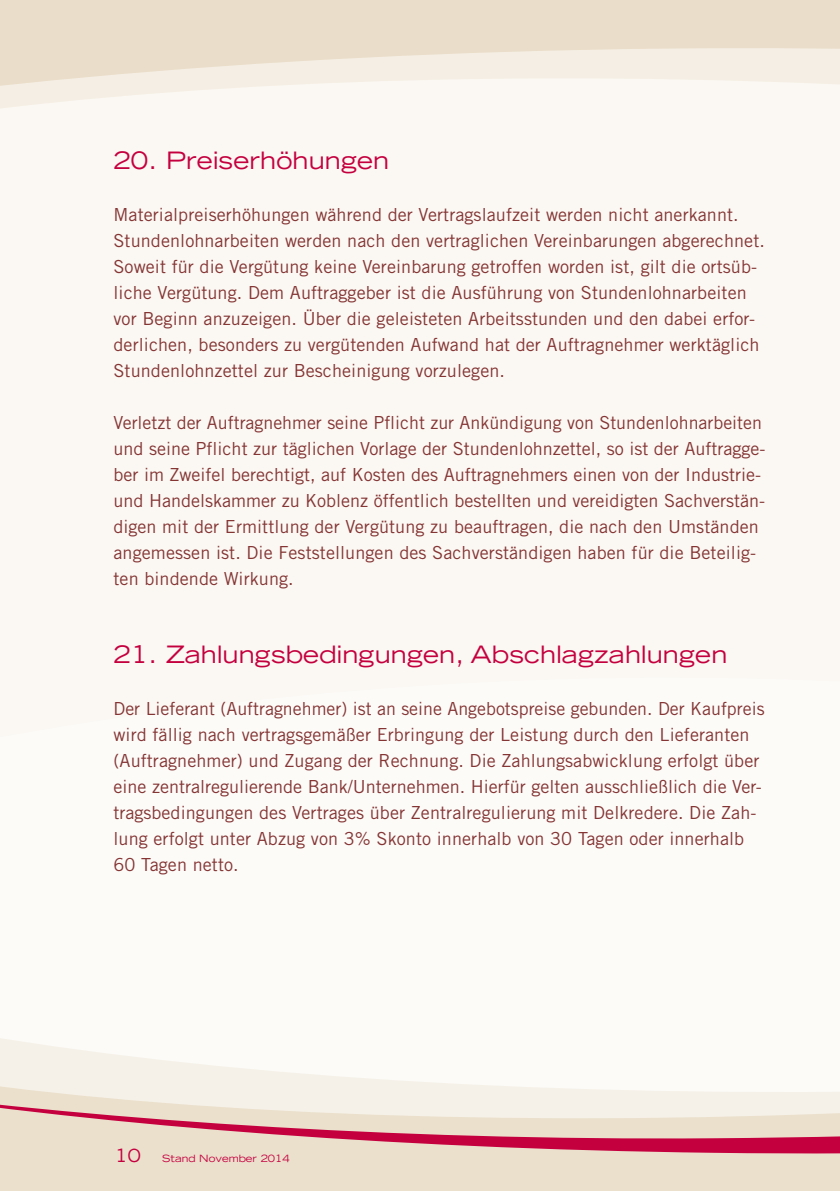
<style>
.page{position:relative;width:840px;height:1191px;background:#fff}
.page>*{position:absolute;margin:0;border:0;box-sizing:border-box;transform-origin:0 0}
.t1{font:expanded 24px "Trade Gothic LH";letter-spacing:.005em;color:#c5003f}
.t2{font:18px/26px "Trade Gothic";letter-spacing:.005em;color:#843534}
.t3{font:expanded 10px "Trade Gothic LH";color:#c5003f}
.s1{font-size:18px}
</style>
<div class="page">
<div style="left:0;top:0;width:839px;height:1191px;background:#fbf8f3"></div>
<svg style="left:0;top:0;width:839px;height:108px;fill:#eaddc9"></svg>
<svg style="left:0;top:1039px;width:839px;height:152px;fill:#ebe0cc"></svg>
<h1 class="t1" style="left:113px;top:145px;width:277px">20. Preiserhöhungen</h1>
<p class="t2" style="left:113px;top:202px;width:652px">Materialpreiserhöhungen während der Vertragslaufzeit werden nicht anerkannt.<br>Stundenlohnarbeiten werden nach den vertraglichen Vereinbarungen abgerechnet.<br>Soweit für die Vergütung keine Vereinbarung getroffen worden ist, gilt die ortsüb&shy;liche Vergütung. Dem Auftraggeber ist die Ausführung von Stundenlohnarbeiten vor Beginn anzuzeigen. Über die geleisteten Arbeitsstunden und den dabei erfor&shy;derlichen, besonders zu vergütenden Aufwand hat der Auftragnehmer werktäglich Stundenlohnzettel zur Bescheinigung vorzulegen.</p>
<p class="t2" style="left:113px;top:410px;width:651px">Verletzt der Auftragnehmer seine Pflicht zur Ankündigung von Stundenlohnarbeiten und seine Pflicht zur täglichen Vorlage der Stundenlohnzettel, so ist der Auftragge&shy;ber im Zweifel berechtigt, auf Kosten des Auftragnehmers einen von der Industrie&shy;und Handelskammer zu Koblenz öffentlich bestellten und vereidigten Sachverstän&shy;digen mit der Ermittlung der Vergütung zu beauftragen, die nach den Umständen angemessen ist. Die Feststellungen des Sachverständigen haben für die Beteilig&shy;ten bindende Wirkung.</p>
<h1 class="t1" style="left:113px;top:639px;width:615px">21. Zahlungsbedingungen, Abschlagzahlungen</h1>
<p class="t2" style="left:113px;top:696px;width:652px">Der Lieferant (Auftragnehmer) ist an seine Angebotspreise gebunden. Der Kaufpreis wird fällig nach vertragsgemäßer Erbringung der Leistung durch den Lieferanten (Auftragnehmer) und Zugang der Rechnung. Die Zahlungsabwicklung erfolgt über eine zentralregulierende Bank/Unternehmen. Hierfür gelten ausschließlich die Ver&shy;tragsbedingungen des Vertrages über Zentralregulierung mit Delkredere. Die Zah&shy;lung erfolgt unter Abzug von 3% Skonto innerhalb von 30 Tagen oder innerhalb 60 Tagen netto.</p>
<p class="t3" style="left:115px;top:1151px;width:176px"><span class="s1">10</span> Stand November 2014</p>
</div>
